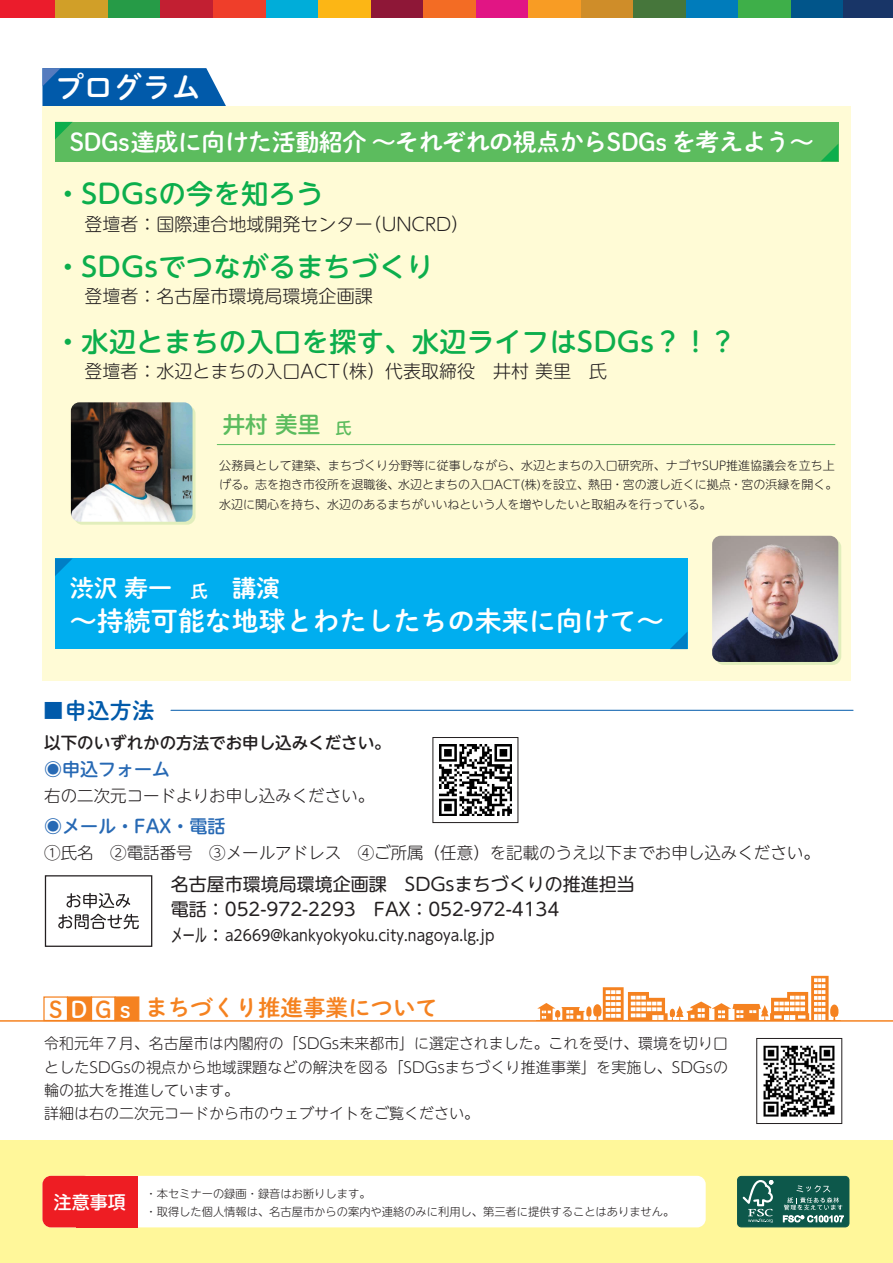
<style>
.page{position:relative;width:893px;height:1263px;background:#fff}
.page>*{position:absolute;margin:0;border:0;box-sizing:border-box;transform-origin:0 0}
.t1{font:29.1px "P Shuei M Go Std N B";color:#fff}
.t2{font:500 27px "UD Shin M Go Pr 6";letter-spacing:.02em;color:#0cae4c}
.t3{font:27px "P Shuei M Go Std N B";color:#fff}
.t4{font:24px "P Shuei M Go Std N B";letter-spacing:-.02em;color:#fff}
.t5{font:22.5px "P Shuei M Go Std N B";color:#f58220}
.t6{font:500 22.5px "UD Shin M Go Pr 6";color:#5cbc5e}
.t7{font:22.5px "P Shuei M Go Std N B";color:#015aaa}
.t8{font:300 18px "UD Shin M Go Pr 6";color:#231f20}
.t9{font:18px/25.5px "UD Shin M Go Pr 6";color:#231f20}
.t10{font:500 18px "UD Shin M Go Pr 6";color:#2769b4}
.t11{font:500 18px "UD Shin M Go Pr 6";color:#fff}
.t12{font:300 16.5px "UD Shin M Go Pr 6";color:#231f20}
.t13{font:500 16.5px "UD Shin M Go Pr 6";color:#231f20}
.t14{font:300 15px/23.2px "UD Shin M Go Pr 6";letter-spacing:.01em;color:#231f20}
.t15{font:15px "UD Shin M Go Pr 6";color:#231f20;scale:.93 1}
.t16{font:300 12px/19.5px "UD Shin M Go Pr 6";color:#231f20}
.t17{font:300 11.25px/18px "UD Shin M Go Pr 6";color:#231f20}
.s1{font-size:15.75px}
.s2{font-size:18px}
.s3{color:#fff}
</style>
<div class="page">
<svg style="left:537px;top:976px;width:302px;height:44px"></svg>
<div style="left:0;top:0;width:56px;height:18px;background:#eb1c2c"></div>
<div style="left:56px;top:0;width:52px;height:18px;background:#d19f28"></div>
<div style="left:108px;top:0;width:53px;height:18px;background:#269b47"></div>
<div style="left:161px;top:0;width:52px;height:18px;background:#c21f32"></div>
<div style="left:213px;top:0;width:53px;height:18px;background:#ef3e2a"></div>
<div style="left:266px;top:0;width:52px;height:18px;background:#00add9"></div>
<div style="left:318px;top:0;width:53px;height:18px;background:#fcb615"></div>
<div style="left:371px;top:0;width:52px;height:18px;background:#8e1737"></div>
<div style="left:423px;top:0;width:53px;height:18px;background:#f36c24"></div>
<div style="left:476px;top:0;width:52px;height:18px;background:#e11584"></div>
<div style="left:528px;top:0;width:53px;height:18px;background:#f89c24"></div>
<div style="left:581px;top:0;width:52px;height:18px;background:#cf8d29"></div>
<div style="left:633px;top:0;width:53px;height:18px;background:#46763b"></div>
<div style="left:686px;top:0;width:52px;height:18px;background:#007cbb"></div>
<div style="left:738px;top:0;width:53px;height:18px;background:#3eaf49"></div>
<div style="left:791px;top:0;width:53px;height:18px;background:#01558a"></div>
<div style="left:844px;top:0;width:49px;height:18px;background:#183567"></div>
<div style="left:0;top:1140px;width:893px;height:123px;background:#fff79a"></div>
<div style="left:42px;top:107px;width:809px;height:574px;background:#fffbd6"></div>
<div style="left:737px;top:1176px;width:112px;height:51px;background:#0d584b;border-radius:4px"></div>
<div style="left:737px;top:1176px;width:112px;height:51px;border:1px solid #0d584b;border-radius:4px"></div>
<svg style="left:743px;top:1180px;width:30px;height:43px"></svg>
<svg style="left:783px;top:1185px;width:61px;height:37px"></svg>
<div style="left:67px;top:996px;width:25px;height:25px;background:#f58220;border:1px solid #f58220"></div>
<div style="left:91px;top:996px;width:25px;height:25px;border:1px solid #f58220"></div>
<div style="left:115px;top:996px;width:24px;height:25px;background:#f58220;border:1px solid #f58220"></div>
<div style="left:74px;top:405px;width:122px;height:120px;background:#e1eebc;border-radius:9px"></div>
<img style="left:71px;top:402px;width:122px;height:120px">
<hr style="left:0;top:1020px;width:893px;height:2px;background:#f58220">
<hr style="left:217px;top:444px;width:618px;height:1px;background:#5cbc5e">
<svg style="left:718px;top:541px;width:123px;height:124px"></svg>
<img style="left:712px;top:536px;width:126px;height:126px">
<hr style="left:171px;top:710px;width:682px;height:1px;background:#015aaa">
<div style="left:42px;top:1176px;width:664px;height:51px;background:#fff;border-radius:9px"></div>
<div style="left:55px;top:122px;width:783px;height:39px;background:#5cbc5e"></div>
<svg style="left:821px;top:144px;width:17px;height:17px"></svg>
<svg style="left:55px;top:122px;width:18px;height:18px"></svg>
<svg style="left:42px;top:68px;width:185px;height:39px;background:#1969b0"></svg>
<div style="left:55px;top:558px;width:632px;height:91px;background:#00aeef"></div>
<svg style="left:670px;top:632px;width:17px;height:17px"></svg>
<svg style="left:55px;top:558px;width:17px;height:18px"></svg>
<svg style="left:66px;top:893px;width:64px;height:15px"></svg>
<svg style="left:58px;top:914px;width:81px;height:15px"></svg>
<div style="left:45px;top:875px;width:107px;height:72px;border:1px solid #231f20"></div>
<div style="left:432px;top:737px;width:86px;height:86px;background:#fff;border:1px solid #231f20"></div>
<img style="left:439px;top:744px;width:72px;height:72px">
<img style="left:763px;top:1045px;width:72px;height:72px">
<div style="left:756px;top:1038px;width:86px;height:86px;border:1px solid #231f20"></div>
<div style="left:42px;top:1176px;width:50px;height:51px;background:#ee1d23;border-radius:9px"></div>
<div style="left:76px;top:1176px;width:61px;height:51px;background:#ee1d23"></div>
<h1 class="t1" style="left:55px;top:65px;width:147px">プログラム</h1>
<h3 class="t4" style="left:70px;top:124px;width:745px">SDGs達成に向けた活動紹介～それぞれの視点からSDGs を考えよう～</h3>
<h2 class="t2" style="left:55px;top:171px;width:270px">・SDGsの今を知ろう</h2>
<h3 class="t8" style="left:85px;top:209px;width:386px">登壇者：国際連合地域開発センター（UNCRD）</h3>
<h2 class="t2" style="left:55px;top:244px;width:381px">・SDGsでつながるまちづくり</h2>
<h3 class="t8" style="left:85px;top:281px;width:290px">登壇者：名古屋市環境局環境企画課</h3>
<h2 class="t2" style="left:55px;top:319px;width:683px">・水辺とまちの入口を探す、水辺ライフはSDGs？！？</h2>
<h3 class="t8" style="left:85px;top:356px;width:524px">登壇者：水辺とまちの入口ACT（株）代表取締役　井村美里　氏</h3>
<h3 class="t6" style="left:223px;top:406px;width:130px">井村美里 <span class="s1">氏</span></h3>
<p class="t16" style="left:219px;top:455px;width:620px">公務員として建築、まちづくり分野等に従事しながら、水辺とまちの入口研究所、ナゴヤSUP推進協議会を立ち上げる。志を抱き市役所を退職後、水辺とまちの入口ACT(株)を設立、熱田・宮の渡し近くに拠点・宮の浜縁を開く。水辺に関心を持ち、水辺のあるまちがいいねという人を増やしたいと取組みを行っている。</p>
<h3 class="t4" style="left:70px;top:570px;width:212px">渋沢寿一<span class="s2">　氏</span>　講演</h3>
<h2 class="t3" style="left:70px;top:601px;width:595px">～持続可能な地球とわたしたちの未来に向けて～</h2>
<h3 class="t7" style="left:42px;top:694px;width:114px">■申込方法</h3>
<h3 class="t13" style="left:44px;top:729px;width:348px">以下のいずれかの方法でお申し込みください。</h3>
<h3 class="t10" style="left:44px;top:754px;width:128px">◉申込フォーム</h3>
<h3 class="t12" style="left:44px;top:782px;width:331px">右の二次元コードよりお申し込みください。</h3>
<h3 class="t10" style="left:44px;top:811px;width:183px">◉メール・FAX・電話</h3>
<h3 class="t12" style="left:44px;top:839px;width:777px">①氏名　②電話番号　③メールアドレス　④ご所属（任意）を記載のうえ以下までお申し込みください。</h3>
<h3 class="t9" style="left:171px;top:870px;width:465px">名古屋市環境局環境企画課　SDGsまちづくりの推進担当電話：052-972-2293 FAX：052-972-4134</h3>
<p class="t15" style="left:171px;top:923px;width:349px"><span class="s2">メール：</span>a2669@kankyokyoku.city.nagoya.lg.jp</p>
<h3 class="t5" style="left:49px;top:991px;width:390px">S <span class="s3">D</span> G <span class="s3">s</span> まちづくり推進事業について</h3>
<p class="t14" style="left:44px;top:1031px;width:685px">令和元年７月、名古屋市は内閣府の「SDGs未来都市」に選定されました。これを受け、環境を切り口としたSDGsの視点から地域課題などの解決を図る「SDGsまちづくり推進事業」を実施し、SDGsの輪の拡大を推進しています。<br>詳細は右の二次元コードから市のウェブサイトをご覧ください。</p>
<h3 class="t11" style="left:54px;top:1187px;width:73px">注意事項</h3>
<p class="t17" style="left:146px;top:1184px;width:530px">・本セミナーの録画・録音はお断りします。<br>・取得した個人情報は、名古屋市からの案内や連絡のみに利用し、第三者に提供することはありません。</p>
</div>
